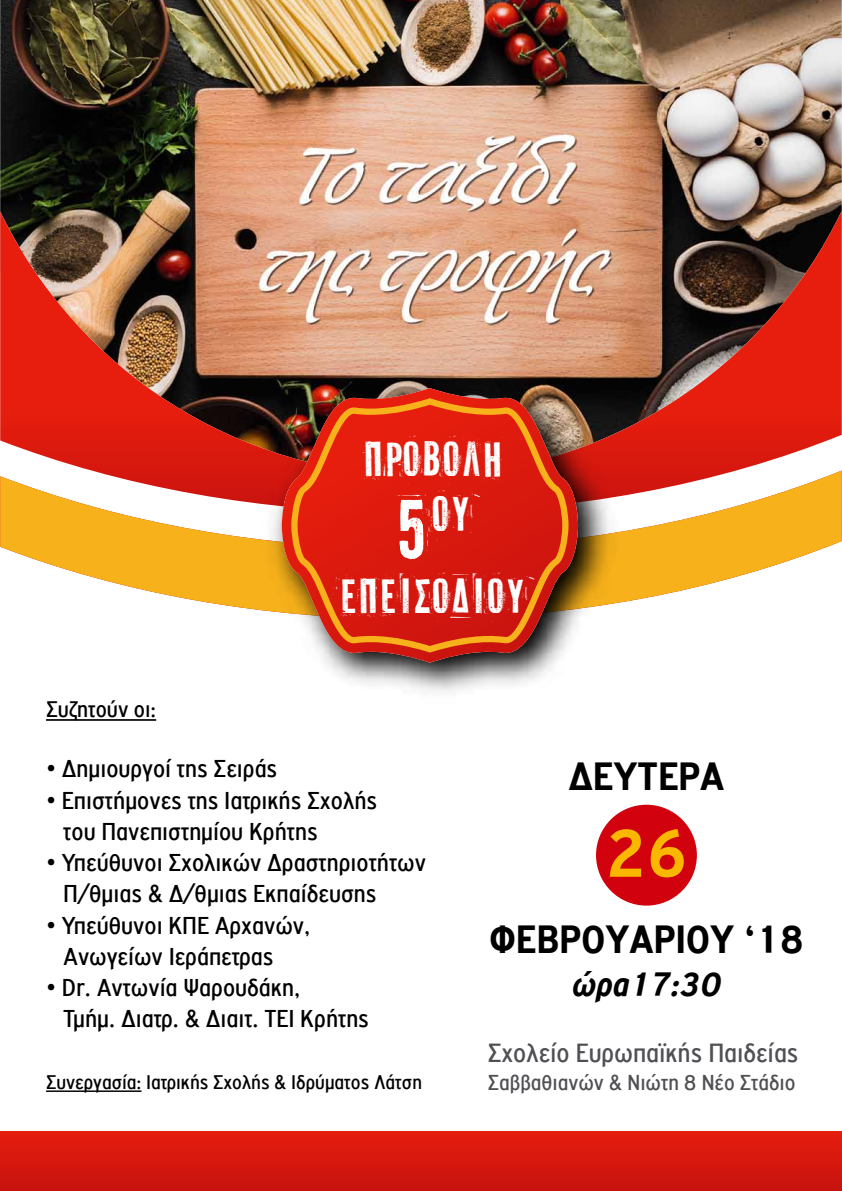
<style>
.page{position:relative;width:842px;height:1191px;background:#fff}
.page>*{position:absolute;margin:0;border:0;box-sizing:border-box;transform-origin:0 0}
.t1{font:700 72px "PF Highway Gothic Condensed";color:#f9b700}
.t2{font:46.6px "PF Fuel";color:#fff}
.t3{font:46px "PF Fuel";color:#fff}
.t4{font:700 42px "PF Highway Gothic Condensed";color:#000}
.t5{font:italic 700 36px "PF Highway Gothic Condensed";color:#000}
.t6{font:28px "PF Highway Gothic Condensed";color:#504f53}
.t7{font:26px/31.2px "PF Highway Gothic Condensed";color:#000}
.t8{font:24px "PF Highway Gothic Condensed";color:#000}
.t9{font:23px "PF Highway Gothic Condensed";color:#504f53}
.t10{font:21px "PF Highway Gothic Condensed";color:#000}
.s1{font-size:80px}
</style>
<div class="page">
<div style="left:596px;top:804px;width:101px;height:101px;background:#d1010e;border-radius:50%"></div>
<img style="left:0;top:0;width:842px;height:211px">
<svg style="left:0;top:513px;width:842px;height:97px;fill:#f7b11b"></svg>
<img style="left:0;top:211px;width:842px;height:302px">
<img style="left:258px;top:364px;width:365px;height:327px">
<img style="left:282px;top:388px;width:296px;height:274px">
<svg style="left:291px;top:398px;width:278px;height:254px;background:#d22f18"></svg>
<div style="left:0;top:1131px;width:842px;height:60px;background:linear-gradient(to bottom,#e51d0d,#c7120f)"></div>
<hr style="left:46px;top:719px;width:110px;height:2px;background:#000">
<hr style="left:46px;top:1090px;width:96px;height:2px;background:#000">
<h3 class="t3" style="left:362px;top:429px;width:143px">ΠΡΟΒΟΛΗ</h3>
<h2 class="t2" style="left:394px;top:484px;width:79px"><span class="s1">5</span>ου</h2>
<h3 class="t3" style="left:339px;top:567px;width:189px">Επεισόδιοy</h3>
<p class="t8" style="left:46px;top:697px;width:112px">Συζητούν οι:</p>
<p class="t7" style="left:46px;top:753px;width:233px">• Δημιουργοί της Σειράς</p>
<p class="t7" style="left:63px;top:784px;width:315px;text-indent:-17px">• Επιστήμονες της Ιατρικής Σχολής του Πανεπιστημίου Κρήτης</p>
<p class="t7" style="left:63px;top:847px;width:364px;text-indent:-17px">• Υπεύθυνοι Σχολικών Δραστηριοτήτων<br>Π/θμιας &amp; Δ/θμιας Εκπαίδευσης</p>
<p class="t7" style="left:63px;top:909px;width:249px;text-indent:-17px">• Υπεύθυνοι ΚΠΕ Αρχανών,<br>Ανωγείων Ιεράπετρας</p>
<p class="t7" style="left:63px;top:972px;width:307px;text-indent:-17px">• Dr. Αντωνία Ψαρουδάκη,<br>Τμήμ. Διατρ. &amp; Διαιτ. ΤΕΙ Κρήτης</p>
<h3 class="t4" style="left:568px;top:754px;width:158px">ΔΕΥΤΕΡΑ</h3>
<h1 class="t1" style="left:605px;top:815px;width:84px">26</h1>
<h3 class="t4" style="left:489px;top:917px;width:316px">ΦΕΒΡΟΥΑΡΙΟΥ ‘18</h3>
<h3 class="t5" style="left:572px;top:965px;width:151px">ώρα17:30</h3>
<p class="t6" style="left:488px;top:1038px;width:312px">Σχολείο Ευρωπαϊκής Παιδείας</p>
<p class="t10" style="left:46px;top:1071px;width:377px">Συνεργασία: Ιατρικής Σχολής &amp; Ιδρύματος Λάτση</p>
<p class="t9" style="left:488px;top:1070px;width:309px">Σαββαθιανών &amp; Νιώτη 8 Νέο Στάδιο</p>
</div>
